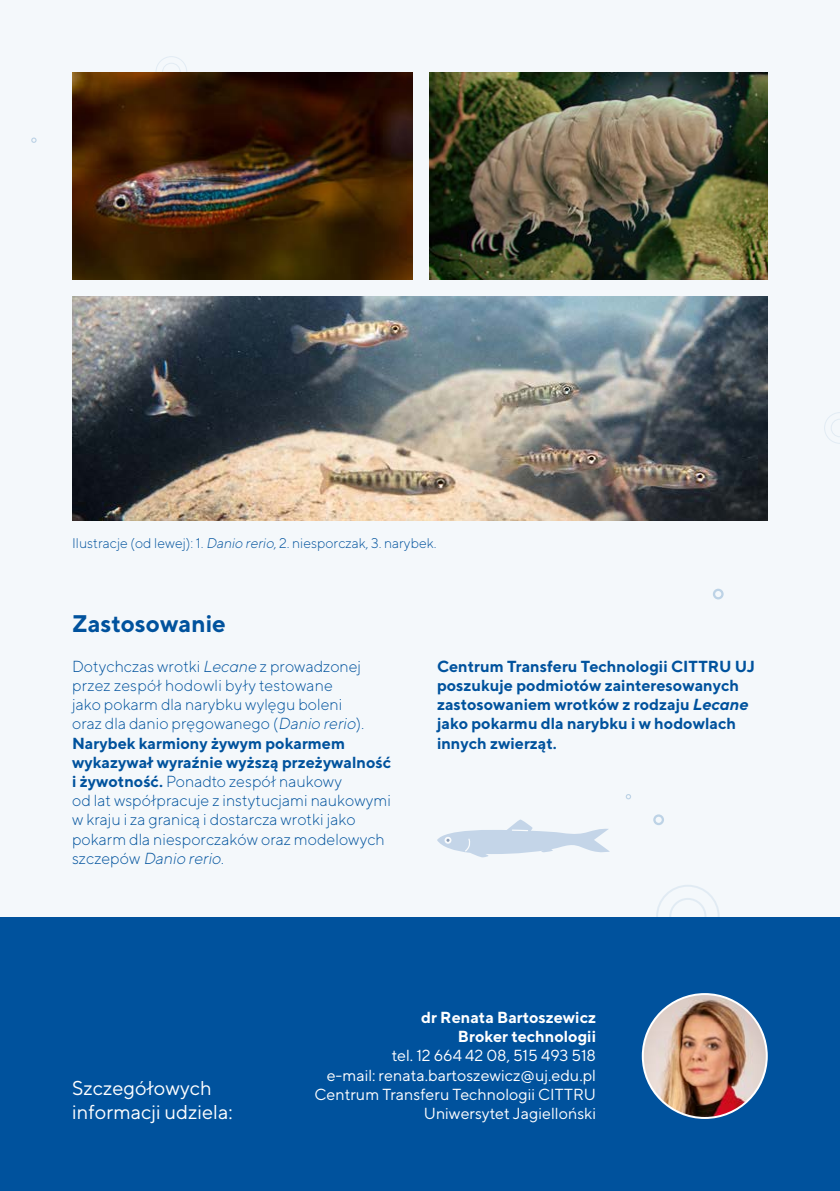
<style>
.page{position:relative;width:840px;height:1191px;background:#fff}
.page>*{position:absolute;margin:0;border:0;box-sizing:border-box;transform-origin:0 0}
.t1{font:700 24px "TT Norms";color:#00529d}
.t2{font:20px/24px "TT Norms";color:#fff}
.t3{font:300 16px/19.2px "TT Norms";color:#00529d}
.t4{font:700 16px/19.2px "TT Norms";color:#00529d}
.t5{font:16px/19.2px "TT Norms";color:#fff;text-align:right}
.t6{font:700 16px/19.2px "TT Norms";color:#fff;text-align:right}
.t7{font:300 14px "TT Norms";color:#00529d}
.s1{font-style:italic}
.s2{font-weight:700}
</style>
<div class="page">
<div style="left:0;top:0;width:839px;height:1191px;background:#f4f8fb"></div>
<svg style="left:713px;top:588px;width:10px;height:11px"></svg>
<svg style="left:31px;top:137px;width:6px;height:6px"></svg>
<svg style="left:824px;top:412px;width:15px;height:32px"></svg>
<svg style="left:656px;top:885px;width:64px;height:32px"></svg>
<svg style="left:156px;top:56px;width:31px;height:16px"></svg>
<img style="left:72px;top:72px;width:340px;height:207px">
<img style="left:429px;top:72px;width:338px;height:207px">
<img style="left:72px;top:296px;width:695px;height:224px">
<svg style="left:437px;top:819px;width:172px;height:38px"></svg>
<svg style="left:653px;top:814px;width:10px;height:11px"></svg>
<svg style="left:625px;top:794px;width:5px;height:5px"></svg>
<div style="left:0;top:917px;width:839px;height:274px;background:#00529d"></div>
<img style="left:642px;top:994px;width:124px;height:124px;border-radius:62px">
<div style="left:641px;top:993px;width:126px;height:126px;border:2px solid #fff;border-radius:50%"></div>
<p class="t7" style="left:72px;top:534px;width:366px">Ilustracje (od lewej): 1. <span class="s1">Danio rerio</span>, 2. niesporczak, 3. narybek.</p>
<h1 class="t1" style="left:72px;top:609px;width:155px">Zastosowanie</h1>
<p class="t3" style="left:72px;top:656px;width:320px">Dotychczas wrotki <span class="s1">Lecane</span> z prowadzonej przez zespół hodowli były testowane<br>jako pokarm dla narybku wylęgu boleni<br>oraz dla danio pręgowanego (<span class="s1">Danio rerio</span>).<br><span class="s2">Narybek karmiony żywym pokarmem wykazywał wyraźnie wyższą przeżywalność i żywotność.</span> Ponadto zespół naukowy<br>od lat współpracuje z instytucjami naukowymi w kraju i za granicą i dostarcza wrotki jako pokarm dla niesporczaków oraz modelowych szcze pów <span class="s1">Danio rerio.</span></p>
<p class="t4" style="left:437px;top:656px;width:319px">Centrum Transferu Technologii CITTRU UJ poszukuje podmiotów zainteresowanych zastosowaniem wrotków z rodzaju <span class="s1">Lecane </span>jako pokarmu dla narybku i w hodowlach innych zwierząt.</p>
<p class="t2" style="left:72px;top:1075px;width:162px">Szczegółowych informacji udziela:</p>
<p class="t6" style="left:421px;top:1007px;width:176px">dr Renata Bartoszewicz<br>Broker technologii</p>
<p class="t5" style="left:314px;top:1045px;width:283px">tel. 12 664 42 08, 515 493 518<br>e-mail: renata.bartoszewicz@uj.edu.pl Centrum Transferu Technologii CITTRU Uniwersytet Jagielloński</p>
</div>
